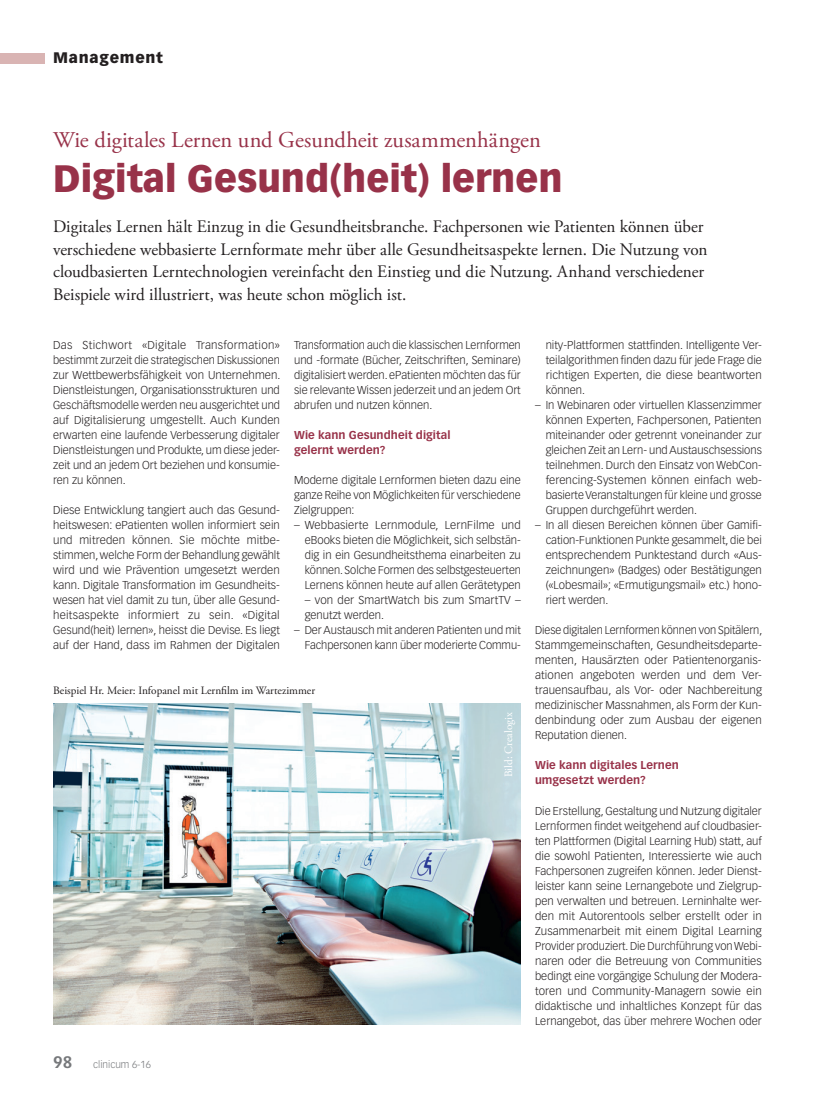
<style>
.page{position:relative;width:815px;height:1099px;background:#fff}
.page>*{position:absolute;margin:0;border:0;box-sizing:border-box;transform-origin:0 0}
.t1{font:900 37.5px "Vectora LT Std";color:#983249}
.t2{font:22.5px "Adobe Garamond Pro";color:#983249}
.t3{font:17.5px/22.5px "Adobe Garamond Pro";letter-spacing:-.005em;color:#231f20}
.t4{font:900 15px "Vectora LT Std";letter-spacing:.05em;color:#231f20}
.t5{font:300 11.25px/15px "Vectora LT Std";color:#231f20;text-align:justify}
.t6{font:700 11.25px/15px "Vectora LT Std";letter-spacing:.005em;color:#983249}
.t7{font:11.25px "Adobe Garamond Pro";color:#231f20}
.t8{font:11.25px "Adobe Garamond Pro";color:#fff}
.t9{font:300 10px "Vectora LT Std";color:#76787b}
.s1{font-weight:700;font-size:16.25px}
</style>
<div class="page">
<div style="left:0;top:53px;width:45px;height:10px;background:#d9b4b3"></div>
<img style="left:53px;top:703px;width:468px;height:321px">
<h3 class="t4" style="left:53px;top:49px;width:111px">Management</h3>
<h2 class="t2" style="left:53px;top:126px;width:489px">Wie digitales Lernen und Gesundheit zusammenhängen</h2>
<h1 class="t1" style="left:53px;top:155px;width:511px">Digital Gesund(heit) lernen</h1>
<p class="t3" style="left:53px;top:216px;width:656px">Digitales Lernen hält Einzug in die Gesundheitsbranche. Fachpersonen wie Patienten können über verschiedene webbasierte Lernformate mehr über alle Gesundheitsaspekte lernen. Die Nutzung von cloudbasierten Lerntechnologien vereinfacht den Einstieg und die Nutzung. Anhand verschiedener Beispiele wird illustriert, was heute schon möglich ist.</p>
<p class="t5" style="left:53px;top:338px;width:229px">Das Stichwort «Digitale Transformation» bestimmt zurzeit die strategischen Diskussionen zur Wettbewerbsfähigkeit von Unternehmen.<br>Dienstleistungen, Organisationsstrukturen und Geschäftsmodelle werden neu ausgerichtet und auf Digitalisierung umgestellt. Auch Kunden erwarten eine laufende Verbesserung digitaler Dienstleistungen und Produkte, um diese jeder&shy;zeit und an jedem Ort beziehen und konsumie&shy;ren zu können.</p>
<p class="t5" style="left:53px;top:503px;width:228px">Diese Entwicklung tangiert auch das Gesund&shy;heitswesen: ePatienten wollen informiert sein und mitreden können. Sie möchte mitbe&shy;stimmen, welche Form der Behandlung gewählt wird und wie Prävention umgesetzt werden kann. Digitale Transformation im Gesundheits&shy;wesen hat viel damit zu tun, über alle Gesund&shy;heitsaspekte informiert zu sein. «Digital Gesund(heit) lernen», heisst die Devise. Es liegt auf der Hand, dass im Rahmen der Digitalen</p>
<p class="t5" style="left:294px;top:338px;width:228px">Transformation auch die klassischen Lernformen und -formate (Bücher, Zeitschriften, Seminare) digitalisiert werden. ePatienten möchten das für sie relevante Wissen jederzeit und an jedem Ort abrufen und nutzen können.</p>
<p class="t6" style="left:294px;top:428px;width:158px">Wie kann Gesundheit digital gelernt werden?</p>
<p class="t5" style="left:294px;top:473px;width:228px">Moderne digitale Lernformen bieten dazu eine ganze Reihe von Möglichkeiten für verschiedene Zielgruppen:</p>
<p class="t5" style="left:305px;top:518px;width:218px;text-indent:-11px">– Webbasierte Lernmodule, LernFilme und eBooks bieten die Möglichkeit, sich selbstän&shy;dig in ein Gesundheitsthema einarbeiten zu können. Solche Formen des selbstgesteuerten Lernens können heute auf allen Gerätetypen</p>
<p class="t5" style="left:305px;top:593px;width:218px">– von der SmartWatch bis zum SmartTV – genutzt werden.</p>
<p class="t5" style="left:294px;top:623px;width:228px;text-align:right">– Der Austausch mit anderen Patienten und mit<br>Fachpersonen kann über moderierte Commu-</p>
<p class="t5" style="left:546px;top:338px;width:218px">nity-Plattformen stattfinden. Intelligente Ver&shy;teilalgorithmen finden dazu für jede Frage die richtigen Experten, die diese beantworten können.</p>
<p class="t5" style="left:546px;top:398px;width:218px;text-indent:-11px">– In Webinaren oder virtuellen Klassenzimmer können Experten, Fachpersonen, Patienten miteinander oder getrennt voneinander zur gleichen Zeit an Lern- und Austauschsessions teilnehmen. Durch den Einsatz von WebCon&shy;ferencing-Systemen können einfach web&shy;basierte Veranstaltungen für kleine und grosse Gruppen durchgeführt werden.</p>
<p class="t5" style="left:546px;top:518px;width:218px;text-indent:-11px">– In all diesen Bereichen können über Gamifi&shy;cation-Funktionen Punkte gesammelt, die bei entsprechendem Punktestand durch «Aus&shy;zeichnungen» (Badges) oder Bestätigungen («Lobesmail»; «Ermutigungsmail» etc.) hono&shy;riert werden.</p>
<p class="t5" style="left:535px;top:623px;width:229px;text-align:left">Diese digitalen Lernformen können von Spitälern, Stammgemeinschaften, Gesundheitsdeparte&shy;menten, Hausärzten oder Patientenorganis&shy;ationen angeboten werden und dem Ver&shy;trauensaufbau, als Vor- oder Nachbereitung medizinischer Massnahmen, als Form der Kun&shy;denbindung oder zum Ausbau der eigenen Reputation dienen.</p>
<p class="t6" style="left:535px;top:758px;width:145px">Wie kann digitales Lernen umgesetzt werden?</p>
<p class="t5" style="left:535px;top:803px;width:228px">Die Erstellung, Gestaltung und Nutzung digitaler Lernformen findet weitgehend auf cloudbasier&shy;ten Plattformen (Digital Learning Hub) statt, auf die sowohl Patienten, Interessierte wie auch Fachpersonen zugreifen können. Jeder Dienst&shy;leister kann seine Lernangebote und Zielgrup&shy;pen verwalten und betreuen. Lerninhalte wer&shy;den mit Autorentools selber erstellt oder in Zusammenarbeit mit einem Digital Learning Provider produziert. Die Durchführung von Webi&shy;naren oder die Betreuung von Communities bedingt eine vorgängige Schulung der Modera&shy;toren und Community-Managern sowie ein didaktische und inhaltliches Konzept für das Lernangebot, das über mehrere Wochen oder</p>
<p class="t7" style="left:53px;top:684px;width:263px">Beispiel Hr. Meier: Infopanel mit Lernfilm im Wartezimmer</p>
<p class="t8" style="left:502px;top:777px;width:67px;rotate:-90deg">Bild: Crealogix</p>
<p class="t9" style="left:53px;top:1058px;width:99px"><span class="s1">98</span> clinicum 6-16</p>
</div>
